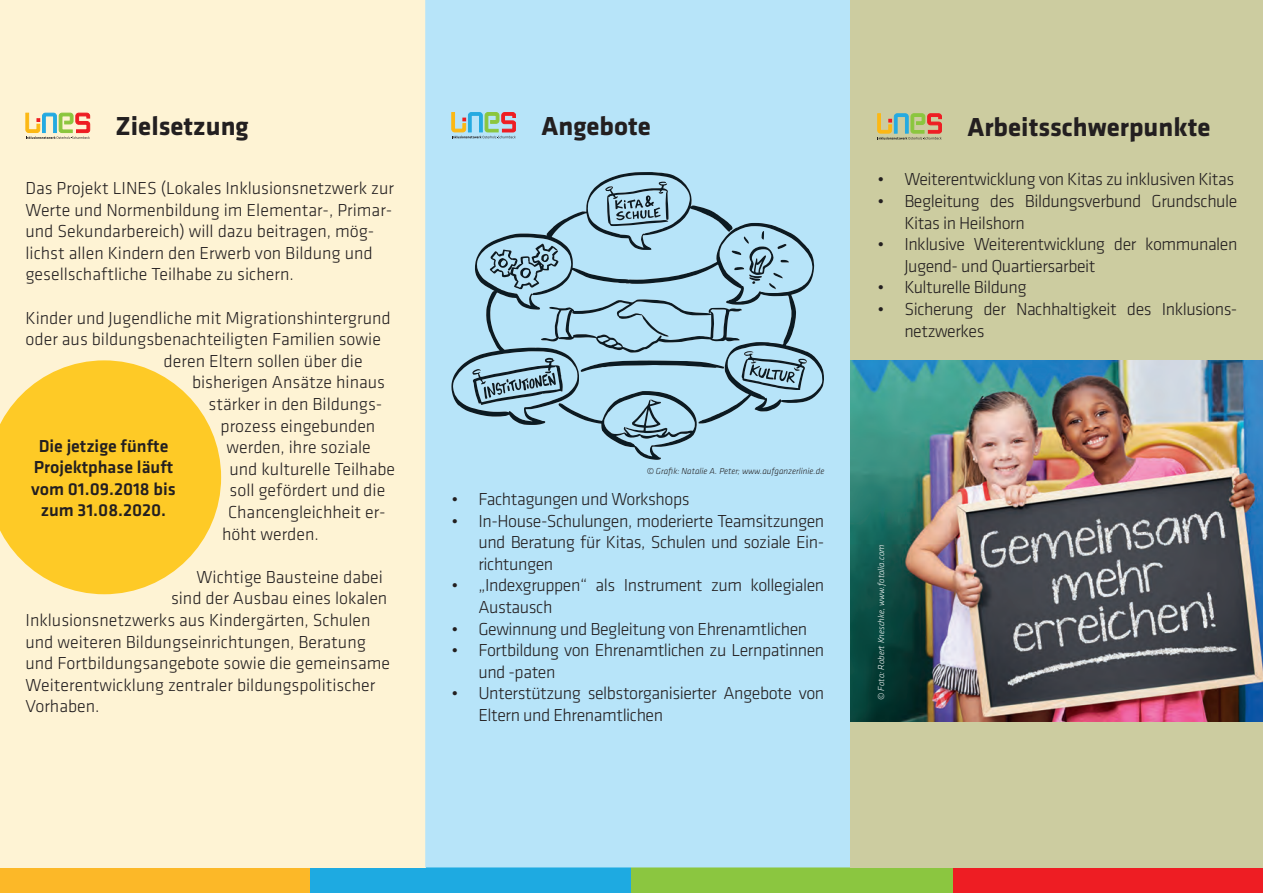
<style>
.page{position:relative;width:1263px;height:893px;background:#fff}
.page>*{position:absolute;margin:0;border:0;box-sizing:border-box;transform-origin:0 0}
.t1{font:700 27px "Klavika Basic";color:#231f20}
.t2{font:300 18px/21.6px "Klavika Basic";color:#231f20}
.t3{font:300 18px/21.6px "Klavika Basic";letter-spacing:-.025em;color:#231f20}
.t4{font:500 18px/21.6px "Klavika Basic";color:#231f20;text-align:center}
.t5{font:italic 300 9px "Klavika Basic";color:#231f20}
.t6{font:italic 300 9px "Klavika Basic";color:#fff}
</style>
<div class="page">
<div style="left:309px;top:867px;width:322px;height:26px;background:#1eaae1"></div>
<div style="left:631px;top:867px;width:323px;height:26px;background:#8bc640"></div>
<div style="left:0;top:867px;width:309px;height:26px;background:#fcb828"></div>
<div style="left:954px;top:867px;width:309px;height:26px;background:#ee1d23"></div>
<div style="left:0;top:0;width:425px;height:867px;background:#fef3d4"></div>
<svg style="left:26px;top:113px;width:64px;height:26px"></svg>
<div style="left:425px;top:0;width:425px;height:867px;background:#b7e4f9"></div>
<div style="left:850px;top:0;width:413px;height:867px;background:#cccca0"></div>
<svg style="left:0;top:360px;width:221px;height:234px;fill:#feca26"></svg>
<svg style="left:451px;top:172px;width:373px;height:288px;background:#a1cadd"></svg>
<svg style="left:451px;top:112px;width:65px;height:26px;background:#aab8ad"></svg>
<svg style="left:877px;top:113px;width:65px;height:26px"></svg>
<img style="left:850px;top:360px;width:413px;height:361px">
<h1 class="t1" style="left:116px;top:107px;width:135px">Zielsetzung</h1>
<p class="t2" style="left:26px;top:177px;width:370px">Das Projekt LINES (Lokales Inklusionsnetzwerk zur Werte und Normenbildung im Elementar-, Primar&shy;und Sekundarbereich) will dazu beitragen, mög&shy;lichst allen Kindern den Erwerb von Bildung und gesellschaftliche Teilhabe zu sichern.</p>
<p class="t2" style="left:26px;top:307px;width:367px">Kinder und Jugendliche mit Migrationshintergrund</p>
<p class="t2" style="left:26px;top:328px;width:357px">oder aus bildungsbenachteiligten Familien sowie</p>
<p class="t2" style="left:164px;top:350px;width:201px">deren Eltern sollen über die</p>
<p class="t2" style="left:192px;top:371px;width:194px">bisherigen Ansätze hinaus</p>
<p class="t2" style="left:209px;top:393px;width:175px">stärker in den Bildungs-</p>
<p class="t2" style="left:221px;top:415px;width:156px">prozess eingebunden</p>
<p class="t2" style="left:227px;top:436px;width:146px">werden, ihre soziale</p>
<p class="t2" style="left:230px;top:458px;width:167px">und kulturelle Teilhabe</p>
<p class="t2" style="left:230px;top:479px;width:157px">soll gefördert und die</p>
<p class="t2" style="left:228px;top:501px;width:159px">Chancengleichheit er-</p>
<p class="t2" style="left:222px;top:523px;width:98px">höht werden.</p>
<p class="t2" style="left:197px;top:566px;width:188px">Wichtige Bausteine dabei</p>
<p class="t2" style="left:171px;top:587px;width:218px">sind der Ausbau eines lokalen</p>
<p class="t2" style="left:26px;top:609px;width:346px">Inklusionsnetzwerks aus Kindergärten, Schulen</p>
<p class="t2" style="left:26px;top:631px;width:342px">und weiteren Bildungseinrichtungen, Beratung</p>
<p class="t2" style="left:26px;top:652px;width:366px">und Fortbildungsangebote sowie die gemeinsame</p>
<p class="t2" style="left:26px;top:674px;width:351px">Weiterentwicklung zentraler bildungspolitischer</p>
<p class="t2" style="left:26px;top:695px;width:76px">Vorhaben.</p>
<p class="t4" style="left:31px;top:434px;width:146px">Die jetzige fünfte<br>Projektphase läuft vom 01.09.2018 bis zum 31.08.2020.</p>
<h1 class="t1" style="left:541px;top:106px;width:111px">Angebote</h1>
<p class="t5" style="left:647px;top:466px;width:179px">© Grafik: Natalie A. Peter; www.aufganzerlinie.de</p>
<p class="t3" style="left:451px;top:488px;width:240px">• Fachtagungen und Workshops</p>
<p class="t2" style="left:478px;top:510px;width:347px;text-align:justify;text-indent:-27px">• In-House-Schulungen, moderierte Teamsitzungen und Beratung für Kitas, Schulen und soziale Ein&shy;richtungen</p>
<p class="t3" style="left:478px;top:574px;width:347px;text-indent:-27px">• „Indexgruppen“ als Instrument zum kollegialen<br>Austausch</p>
<p class="t3" style="left:451px;top:618px;width:357px">• Gewinnung und Begleitung von Ehrenamtlichen</p>
<p class="t3" style="left:478px;top:639px;width:347px;text-indent:-27px">• Fortbildung von Ehrenamtlichen zu Lernpatinnen und -paten</p>
<p class="t3" style="left:478px;top:682px;width:347px;text-indent:-27px">• Unterstützung selbstorganisierter Angebote von<br>Eltern und Ehrenamtlichen</p>
<h1 class="t1" style="left:967px;top:107px;width:245px">Arbeitsschwerpunkte</h1>
<p class="t3" style="left:877px;top:168px;width:358px">• Weiterentwicklung von Kitas zu inklusiven Kitas</p>
<p class="t3" style="left:904px;top:190px;width:335px;text-indent:-27px">• Begleitung des Bildungsverbund Grundschule<br>Kitas in Heilshorn</p>
<p class="t3" style="left:904px;top:233px;width:335px;text-indent:-27px">• Inklusive Weiterentwicklung der kommunalen<br>Jugend- und Quartiersarbeit</p>
<p class="t3" style="left:877px;top:276px;width:151px">• Kulturelle Bildung</p>
<p class="t3" style="left:904px;top:298px;width:335px;text-indent:-27px">• Sicherung der Nachhaltigkeit des Inklusions&shy;netzwerkes</p>
<p class="t6" style="left:876px;top:700px;width:157px;rotate:-90deg">© Foto: Robert Kneschke, www.fotolia.com</p>
</div>
